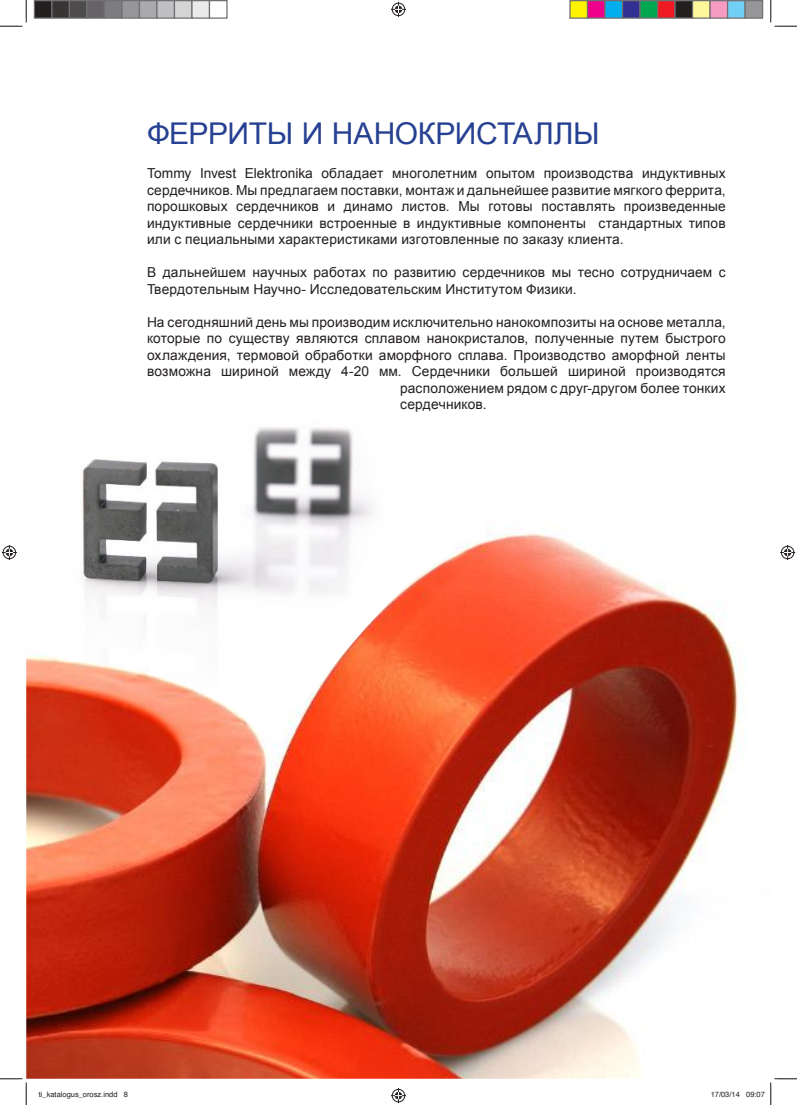
<style>
.page{position:relative;width:797px;height:1105px;background:#fff}
.page>*{position:absolute;margin:0;border:0;box-sizing:border-box;transform-origin:0 0}
.t1{font:30px "Arial";letter-spacing:-.015em;color:#264092}
.t2{font:13.75px/16.5px "Arial";letter-spacing:.01em;color:#241f1f;text-align:justify}
.t3{font:7.5px "Helvetica";color:#241f1f}
</style>
<div class="page">
<img style="left:82px;top:427px;width:291px;height:96px">
<img style="left:26px;top:523px;width:716px;height:556px">
<svg style="left:0;top:0;width:27px;height:27px"></svg>
<svg style="left:0;top:1078px;width:27px;height:27px"></svg>
<svg style="left:770px;top:0;width:27px;height:27px"></svg>
<svg style="left:391px;top:2px;width:15px;height:15px"></svg>
<svg style="left:391px;top:1088px;width:15px;height:15px"></svg>
<svg style="left:2px;top:545px;width:15px;height:15px"></svg>
<svg style="left:780px;top:545px;width:15px;height:15px"></svg>
<div style="left:34px;top:1px;width:18px;height:17px;background:#241f1f"></div>
<div style="left:34px;top:0;width:18px;height:19px;border:1px solid #717072"></div>
<div style="left:52px;top:1px;width:17px;height:17px;background:#393535"></div>
<div style="left:51px;top:0;width:19px;height:19px;border:1px solid #717072"></div>
<div style="left:69px;top:1px;width:18px;height:17px;background:#4e4b4c"></div>
<div style="left:69px;top:0;width:19px;height:19px;border:1px solid #717072"></div>
<div style="left:87px;top:1px;width:17px;height:17px;background:#656365"></div>
<div style="left:86px;top:0;width:19px;height:19px;border:1px solid #717072"></div>
<div style="left:104px;top:1px;width:18px;height:17px;background:#7d7c7e"></div>
<div style="left:104px;top:0;width:18px;height:19px;border:1px solid #717072"></div>
<div style="left:122px;top:1px;width:17px;height:17px;background:#969698"></div>
<div style="left:121px;top:0;width:19px;height:19px;border:1px solid #717072"></div>
<div style="left:139px;top:1px;width:18px;height:17px;background:#aaaaac"></div>
<div style="left:139px;top:0;width:19px;height:19px;border:1px solid #717072"></div>
<div style="left:157px;top:1px;width:17px;height:17px;background:#c0bfc1"></div>
<div style="left:156px;top:0;width:19px;height:19px;border:1px solid #717072"></div>
<div style="left:174px;top:1px;width:18px;height:17px;background:#d5d4d5"></div>
<div style="left:174px;top:0;width:18px;height:19px;border:1px solid #717072"></div>
<div style="left:192px;top:1px;width:17px;height:17px;background:#ebeaea"></div>
<div style="left:191px;top:0;width:19px;height:19px;border:1px solid #717072"></div>
<div style="left:209px;top:0;width:19px;height:19px;border:1px solid #717072"></div>
<div style="left:570px;top:1px;width:17px;height:17px;background:#fff300"></div>
<div style="left:569px;top:0;width:19px;height:19px;border:1px solid #717072"></div>
<div style="left:587px;top:1px;width:18px;height:17px;background:#ee008c"></div>
<div style="left:587px;top:0;width:18px;height:19px;border:1px solid #717072"></div>
<div style="left:605px;top:1px;width:17px;height:17px;background:#00aeef"></div>
<div style="left:604px;top:0;width:19px;height:19px;border:1px solid #717072"></div>
<div style="left:622px;top:1px;width:18px;height:17px;background:#313092"></div>
<div style="left:622px;top:0;width:18px;height:19px;border:1px solid #717072"></div>
<div style="left:640px;top:1px;width:17px;height:17px;background:#00a650"></div>
<div style="left:639px;top:0;width:19px;height:19px;border:1px solid #717072"></div>
<div style="left:657px;top:1px;width:18px;height:17px;background:#ef1923"></div>
<div style="left:657px;top:0;width:18px;height:19px;border:1px solid #717072"></div>
<div style="left:675px;top:1px;width:17px;height:17px;background:#241f1f"></div>
<div style="left:674px;top:0;width:19px;height:19px;border:1px solid #717072"></div>
<div style="left:692px;top:1px;width:18px;height:17px;background:#fff89a"></div>
<div style="left:692px;top:0;width:18px;height:19px;border:1px solid #717072"></div>
<div style="left:710px;top:1px;width:17px;height:17px;background:#f69bc2"></div>
<div style="left:709px;top:0;width:19px;height:19px;border:1px solid #717072"></div>
<div style="left:727px;top:1px;width:18px;height:17px;background:#72d0f6"></div>
<div style="left:727px;top:0;width:18px;height:19px;border:1px solid #717072"></div>
<div style="left:745px;top:1px;width:17px;height:17px;background:#969698"></div>
<div style="left:744px;top:0;width:19px;height:19px;border:1px solid #717072"></div>
<svg style="left:711px;top:1078px;width:86px;height:27px"></svg>
<h1 class="t1" style="left:147px;top:114px;width:454px">ФЕРРИТЫ И НАНОКРИСТАЛЛЫ</h1>
<p class="t2" style="left:147px;top:165px;width:580px">Tommy Invest Elektronika обладает многолетним опытом производства индуктивных сердечников. Мы предлагаем поставки, монтаж и дальнейшее развитие мягкого феррита, порошковых сердечников и динамо листов. Мы готовы поставлять произведенные индуктивные сердечники встроенные в индуктивные компоненты стандартных типов или с пециальными характеристиками изготовленные по заказу клиента.</p>
<p class="t2" style="left:147px;top:264px;width:580px">В дальнейшем научных работах по развитию сердечников мы тесно сотрудничаем с<br>Твердотельным Научно- Исследовательским Институтом Физики.</p>
<p class="t2" style="left:147px;top:314px;width:580px">На сегодняшний день мы производим исключительно нанокомпозиты на основе металла,</p>
<p class="t2" style="left:147px;top:330px;width:580px">которые по существу являются сплавом нанокристалов, полученные путем быстрого</p>
<p class="t2" style="left:147px;top:347px;width:580px">охлаждения, термовой обработки аморфного сплава. Производство аморфной ленты</p>
<p class="t2" style="left:147px;top:363px;width:580px">возможна шириной между 4-20 мм. Сердечники большей шириной производятся</p>
<p class="t2" style="left:400px;top:380px;width:327px">расположением рядом с друг-другом более тонких</p>
<p class="t2" style="left:400px;top:396px;width:88px">сердечников.</p>
<p class="t3" style="left:39px;top:1089px;width:91px">ti_katalogus_orosz.indd 8</p>
<p class="t3" style="left:710px;top:1089px;width:56px">17/03/14 09:07</p>
</div>
